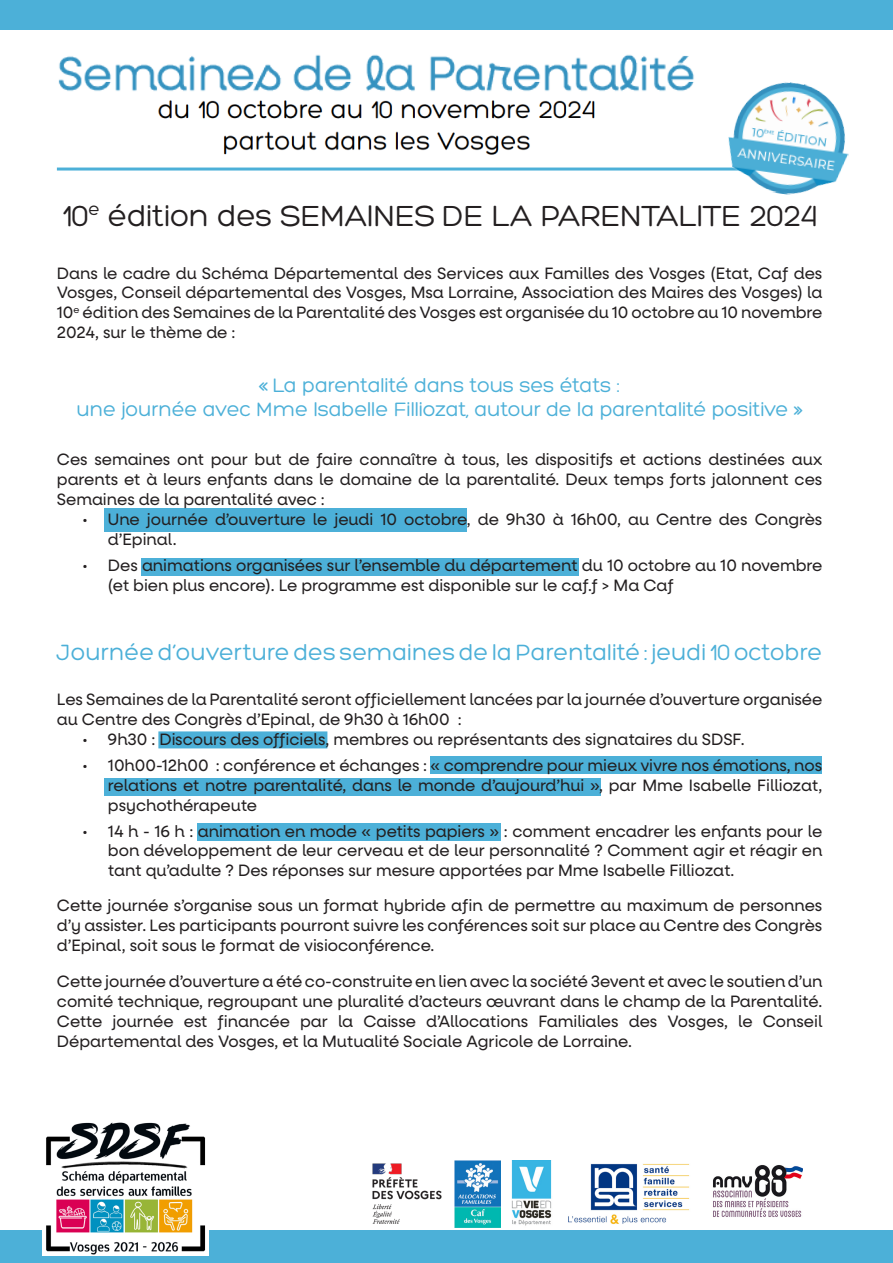
<style>
.page{position:relative;width:893px;height:1263px;background:#fff}
.page>*{position:absolute;margin:0;border:0;box-sizing:border-box;transform-origin:0 0}
.t1{font:31.5px "Hero";letter-spacing:-.01em;color:#231f20}
.t2{font:24px "Hero";color:#4cb0d8}
.t3{font:21px/24px "Hero";letter-spacing:-.01em;color:#4cb0d8;text-align:center}
.t4{font:16.5px/19.8px "Neulis Alt";color:#231f20;text-align:justify}
</style>
<div class="page">
<div style="left:158px;top:731px;width:169px;height:17px;border:9px solid #4cb0d8"></div>
<div style="left:431px;top:757px;width:391px;height:17px;background:#4cb0d8"></div>
<div style="left:104px;top:778px;width:497px;height:17px;background:#4cb0d8"></div>
<div style="left:198px;top:824px;width:303px;height:17px;background:#4cb0d8"></div>
<div style="left:104px;top:508px;width:363px;height:23px;background:#4cb0d8"></div>
<div style="left:141px;top:558px;width:438px;height:17px;background:#4cb0d8"></div>
<img style="left:58px;top:54px;width:636px;height:37px">
<img style="left:158px;top:100px;width:437px;height:55px">
<div style="left:0;top:1230px;width:893px;height:33px;background:#4cb0d8"></div>
<img style="left:43px;top:1122px;width:165px;height:133px">
<img style="left:455px;top:1160px;width:46px;height:67px">
<img style="left:372px;top:1163px;width:70px;height:61px">
<img style="left:568px;top:1163px;width:122px;height:62px">
<img style="left:713px;top:1165px;width:89px;height:52px">
<img style="left:511px;top:1160px;width:41px;height:66px">
<hr style="left:57px;top:168px;width:765px;height:3px;background:#4cb0d8">
<img style="left:722px;top:82px;width:127px;height:113px">
<div style="left:0;top:0;width:893px;height:30px;background:#4cb0d8"></div>
<h1 class="t1" style="left:62px;top:200px;width:757px">10<sup>e</sup> édition des SEMAINES DE LA PARENTALITE 2024</h1>
<p class="t4" style="left:57px;top:263px;width:767px">Dans le cadre du Schéma Départemental des Services aux Familles des Vosges (Etat, Caf des Vosges, Conseil départemental des Vosges, Msa Lorraine, Association des Maires des Vosges) la 10<sup>e</sup> édition des Semaines de la Parentalité des Vosges est organisée du 10 octobre au 10 novembre 2024, sur le thème de :</p>
<p class="t3" style="left:76px;top:373px;width:728px">« La parentalité dans tous ses états :<br>une journée avec Mme Isabelle Filliozat, autour de la parentalité positive »</p>
<p class="t4" style="left:57px;top:450px;width:767px">Ces semaines ont pour but de faire connaître à tous, les dispositifs et actions destinées aux parents et à leurs enfants dans le domaine de la parentalité. Deux temps forts jalonnent ces Semaines de la parentalité avec :</p>
<p class="t4" style="left:108px;top:509px;width:716px;text-indent:-26px">• Une journée d’ouverture le jeudi 10 octobre, de 9h30 à 16h00, au Centre des Congrès d’Epinal.</p>
<p class="t4" style="left:108px;top:555px;width:716px;text-indent:-26px">• Des animations organisées sur l’ensemble du département du 10 octobre au 10 novembre (et bien plus encore). Le programme est disponible sur le caf.f &gt; Ma Caf</p>
<h2 class="t2" style="left:57px;top:640px;width:767px">Journée d’ouverture des semaines de la Parentalité : jeudi 10 octobre</h2>
<p class="t4" style="left:57px;top:690px;width:767px">Les Semaines de la Parentalité seront officiellement lancées par la journée d’ouverture organisée au Centre des Congrès d’Epinal, de 9h30 à 16h00 :</p>
<p class="t4" style="left:82px;top:729px;width:664px">• 9h30 : Discours des officiels, membres ou représentants des signataires du SDSF.</p>
<p class="t4" style="left:108px;top:755px;width:716px;text-indent:-26px">• 10h00-12h00 : conférence et échanges : « comprendre pour mieux vivre nos émotions, nos relations et notre parentalité, dans le monde d’aujourd’hui », par Mme Isabelle Filliozat, psychothérapeute</p>
<p class="t4" style="left:108px;top:821px;width:716px;text-indent:-26px">• 14 h - 16 h : animation en mode « petits papiers » : comment encadrer les enfants pour le bon développement de leur cerveau et de leur personnalité ? Comment agir et réagir en tant qu’adulte ? Des réponses sur mesure apportées par Mme Isabelle Filliozat.</p>
<p class="t4" style="left:57px;top:896px;width:767px">Cette journée s’organise sous un format hybride afin de permettre au maximum de personnes d’y assister. Les participants pourront suivre les conférences soit sur place au Centre des Congrès d’Epinal, soit sous le format de visioconférence.</p>
<p class="t4" style="left:57px;top:972px;width:767px">Cette journée d’ouverture a été co-construite en lien avec la société 3event et avec le soutien d’un comité technique, regroupant une pluralité d’acteurs œuvrant dans le champ de la Parentalité.<br>Cette journée est financée par la Caisse d’Allocations Familiales des Vosges, le Conseil Départemental des Vosges, et la Mutualité Sociale Agricole de Lorraine.</p>
</div>
